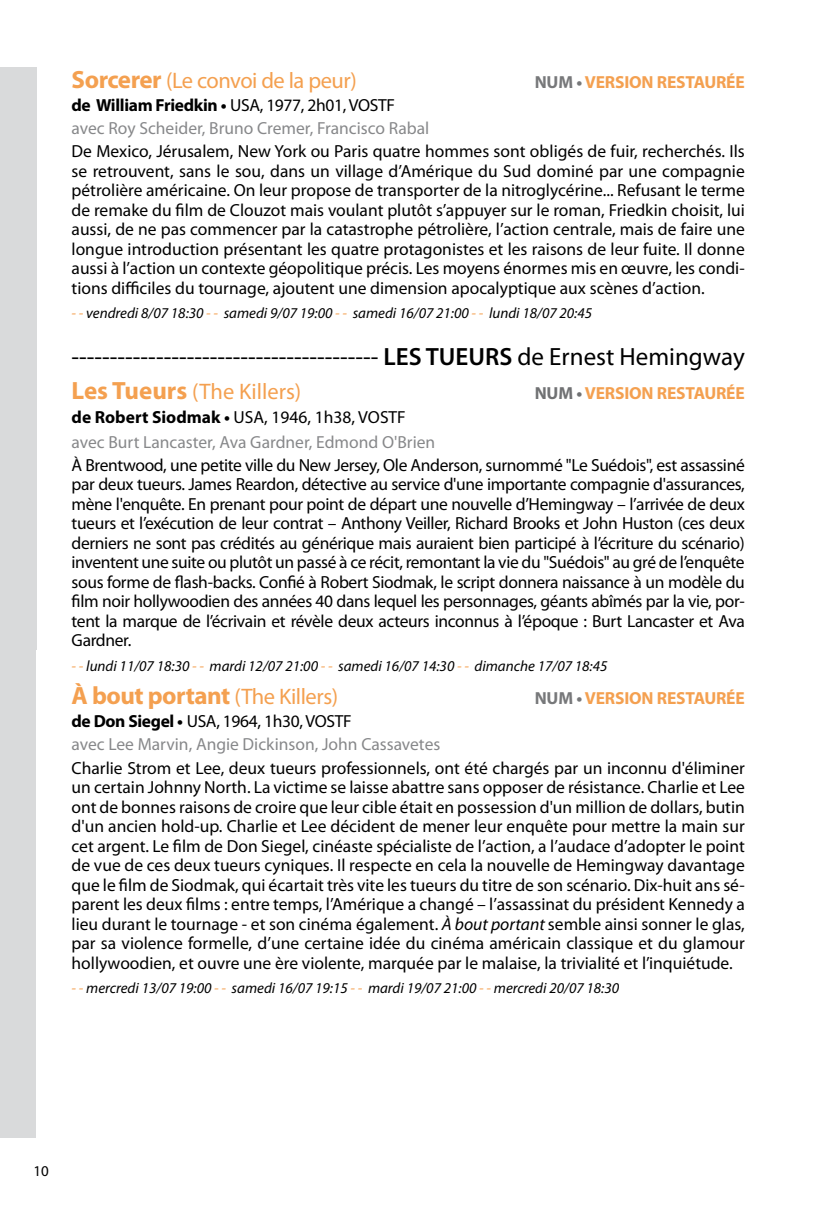
<style>
.page{position:relative;width:815px;height:1205px;background:#fff}
.page>*{position:absolute;margin:0;border:0;box-sizing:border-box;transform-origin:0 0}
.t1{font:25px "Myriad Pro";color:#000}
.t2{font:700 25px "Myriad Pro";letter-spacing:-.02em;color:#f4a050}
.t3{font:22.5px "Myriad Pro";letter-spacing:-.02em;color:#f4a050}
.t4{font:22.5px "Myriad Pro";color:#f4a050}
.t5{font:17.5px/19.5px "Myriad Pro";color:#000;text-align:justify}
.t6{font:17.5px/23px "Myriad Pro";color:#87888a}
.t7{font:700 17.5px "Myriad Pro";letter-spacing:-.01em;color:#f4a050}
.t8{font:italic 15px "Myriad Pro";color:#000}
.t9{font:15px "Myriad Pro";color:#000}
.s1{font-weight:700;font-size:25px}
.s2{color:#77787a}
.s3{font-weight:700;color:#000}
.s4{color:#000}
.s5{color:#f4a050}
.s6{font-weight:600}
.s7{color:#707173}
.s8{font-weight:400;font-size:22.5px}
.s9{font-style:italic}
</style>
<div class="page">
<div style="left:0;top:67px;width:36px;height:582px;background:#d9dadb"></div>
<div style="left:0;top:322px;width:35px;height:815px;background:#d9dadb"></div>
<p class="t3" style="left:72px;top:67px;width:287px"><span class="s1">Sorcerer</span> (Le convoi de la peur)</p>
<p class="t7" style="left:535px;top:71px;width:212px"><span class="s2">NUM •</span> VERSION RESTAURÉE</p>
<p class="t6" style="left:72px;top:94px;width:359px"><span class="s3">de William Friedkin •</span> <span class="s4">USA, 1977, 2h01, VOSTF </span>avec Roy Scheider, Bruno Cremer, Francisco Rabal</p>
<p class="t5" style="left:72px;top:141px;width:675px">De Mexico, Jérusalem, New York ou Paris quatre hommes sont obligés de fuir, recherchés. Ils se retrouvent, sans le sou, dans un village d’Amérique du Sud dominé par une compagnie pétrolière américaine. On leur propose de transporter de la nitroglycérine... Refusant le terme de remake du film de Clouzot mais voulant plutôt s’appuyer sur le roman, Friedkin choisit, lui aussi, de ne pas commencer par la catastrophe pétrolière, l’action centrale, mais de faire une longue introduction présentant les quatre protagonistes et les raisons de leur fuite. Il donne aussi à l’action un contexte géopolitique précis. Les moyens énormes mis en œuvre, les condi&shy;tions difficiles du tournage, ajoutent une dimension apocalyptique aux scènes d’action.</p>
<p class="t8" style="left:72px;top:304px;width:522px"><span class="s5">- -</span> vendredi 8/07 18:30 <span class="s5">- -</span> samedi 9/07 19:00 <span class="s5">- -</span> samedi 16/07 21:00 <span class="s5">- -</span> lundi 18/07 20:45</p>
<h1 class="t1" style="left:72px;top:341px;width:675px">---------------------------------------- <span class="s6">LES TUEURS</span> de Ernest Hemingway</h1>
<p class="t4" style="left:72px;top:377px;width:231px"><span class="s1">Les Tueurs</span> (The Killers)</p>
<p class="t7" style="left:535px;top:381px;width:212px"><span class="s7">NUM •</span> VERSION RESTAURÉE</p>
<p class="t6" style="left:72px;top:405px;width:365px;line-height:24.5px"><span class="s3">de Robert Siodmak •</span> <span class="s4">USA, 1946, 1h38, VOSTF </span>avec Burt Lancaster, Ava Gardner, Edmond O'Brien</p>
<p class="t5" style="left:72px;top:455px;width:675px">À Brentwood, une petite ville du New Jersey, Ole Anderson, surnommé "Le Suédois", est assassiné par deux tueurs. James Reardon, détective au service d'une importante compagnie d'assurances, mène l'enquête. En prenant pour point de départ une nouvelle d’Hemingway – l’arrivée de deux tueurs et l’exécution de leur contrat – Anthony Veiller, Richard Brooks et John Huston (ces deux derniers ne sont pas crédités au générique mais auraient bien participé à l’écriture du scénario) inventent une suite ou plutôt un passé à ce récit, remontant la vie du "Suédois" au gré de l’enquête sous forme de flash-backs. Confié à Robert Siodmak, le script donnera naissance à un modèle du film noir hollywoodien des années 40 dans lequel les personnages, géants abîmés par la vie, por&shy;tent la marque de l’écrivain et révèle deux acteurs inconnus à l’époque : Burt Lancaster et Ava Gardner.</p>
<p class="t8" style="left:72px;top:656px;width:537px"><span class="s5">- -</span> lundi 11/07 18:30 <span class="s5">- -</span> mardi 12/07 21:00 <span class="s5">- -</span> samedi 16/07 14:30 <span class="s5">- -</span> dimanche 17/07 18:45</p>
<h1 class="t2" style="left:72px;top:679px;width:268px">À bout portant <span class="s8">(The Killers)</span></h1>
<p class="t7" style="left:535px;top:687px;width:212px"><span class="s2">NUM •</span> VERSION RESTAURÉE</p>
<p class="t6" style="left:72px;top:710px;width:370px"><span class="s3">de Don Siegel •</span> <span class="s4">USA, 1964, 1h30, VOSTF<br></span>avec Lee Marvin, Angie Dickinson, John Cassavetes</p>
<p class="t5" style="left:72px;top:757px;width:675px">Charlie Strom et Lee, deux tueurs professionnels, ont été chargés par un inconnu d'éliminer un certain Johnny North. La victime se laisse abattre sans opposer de résistance. Charlie et Lee ont de bonnes raisons de croire que leur cible était en possession d'un million de dollars, butin d'un ancien hold-up. Charlie et Lee décident de mener leur enquête pour mettre la main sur cet argent. Le film de Don Siegel, cinéaste spécialiste de l’action, a l’audace d’adopter le point de vue de ces deux tueurs cyniques. Il respecte en cela la nouvelle de Hemingway davantage que le film de Siodmak, qui écartait très vite les tueurs du titre de son scénario. Dix-huit ans sé&shy;parent les deux films : entre temps, l’Amérique a changé – l’assassinat du président Kennedy a lieu durant le tournage - et son cinéma également. <span class="s9">À bout portant</span> semble ainsi sonner le glas, par sa violence formelle, d’une certaine idée du cinéma américain classique et du glamour hollywoodien, et ouvre une ère violente, marquée par le malaise, la trivialité et l’inquiétude.</p>
<p class="t8" style="left:72px;top:979px;width:549px"><span class="s5">- -</span> mercredi 13/07 19:00 <span class="s5">- -</span> samedi 16/07 19:15 <span class="s5">- -</span> mardi 19/07 21:00 <span class="s5">- -</span> mercredi 20/07 18:30</p>
<p class="t9" style="left:34px;top:1161px;width:17px">10</p>
</div>
